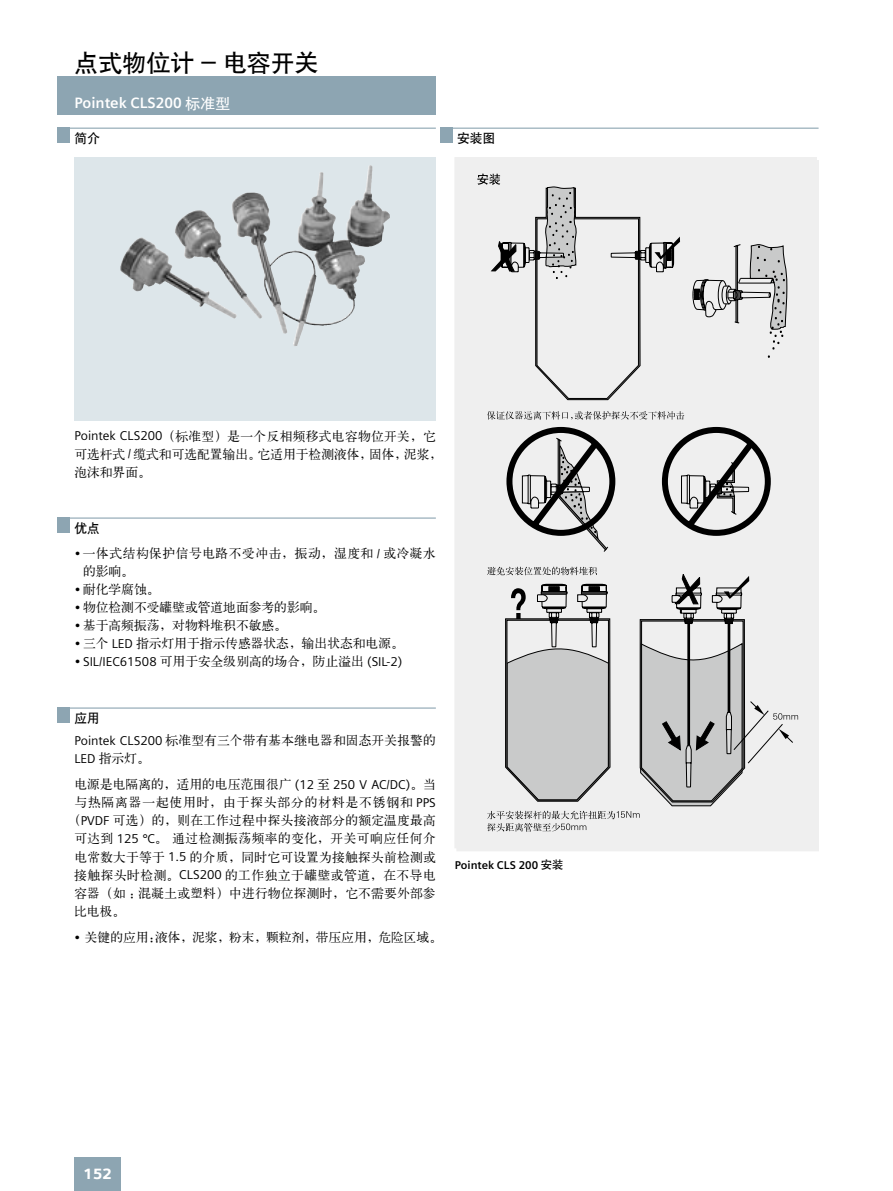
<style>
.page{position:relative;width:893px;height:1191px;background:#fff}
.page>*{position:absolute;margin:0;border:0;box-sizing:border-box;transform-origin:0 0}
.t1{font:24px "H Yb 1 gs G Bpc EUC H";color:#000}
.t2{font:700 15px "Siemens Sans";color:#fff}
.t3{font:900 15px "Siemens Sans";color:#fff}
.t4{font:12.75px/18px "H Ya 1 gj";letter-spacing:.015em;color:#000}
.t5{font:12.75px/18px "H Ya 1 gj";letter-spacing:.04em;color:#000}
.t6{font:12.75px "Siemens Sans";color:#000}
.t7{font:12.75px "H Ya 1 gj";letter-spacing:.035em;color:#000}
.t8{font:12.75px "H Ya 1 gj";letter-spacing:.065em;color:#000}
.t9{font:12.75px "H Yb 1 gs G Bpc EUC H";color:#000}
.t10{font:700 11.25px "Siemens Sans";color:#000}
.s1{font-family:"H Yb 1 gs G Bpc EUC H";font-weight:400}
.s2{font-family:"Siemens Sans"}
.s3{font-family:"H Ya 1 gj"}
.s4{font-family:"Siemens Sans";font-weight:700}
</style>
<div class="page">
<div style="left:57px;top:77px;width:379px;height:38px;background:#8da5b2"></div>
<div style="left:74px;top:1157px;width:47px;height:34px;background:#8da5b2"></div>
<div style="left:455px;top:157px;width:362px;height:691px;background:#efefef"></div>
<svg style="left:692px;top:244px;width:96px;height:105px"></svg>
<svg style="left:477px;top:173px;width:203px;height:227px"></svg>
<svg style="left:487px;top:411px;width:311px;height:420px"></svg>
<div style="left:57px;top:128px;width:13px;height:15px;background:#8da5b2"></div>
<hr style="left:57px;top:128px;width:379px;height:1px;background:#8da5b2">
<div style="left:440px;top:128px;width:13px;height:15px;background:#8da5b2"></div>
<hr style="left:440px;top:128px;width:379px;height:1px;background:#8da5b2">
<div style="left:74px;top:157px;width:362px;height:264px;background:#dde6ea"></div>
<div style="left:57px;top:517px;width:13px;height:16px;background:#8da5b2"></div>
<hr style="left:57px;top:517px;width:379px;height:1px;background:#8da5b2">
<div style="left:57px;top:707px;width:13px;height:16px;background:#8da5b2"></div>
<hr style="left:57px;top:707px;width:379px;height:1px;background:#8da5b2">
<img style="left:298px;top:167px;width:71px;height:92px">
<h1 class="t1" style="left:74px;top:51px;width:246px">点式物位计 - 电容开关</h1>
<p class="t2" style="left:74px;top:95px;width:158px">Pointek CLS200 <span class="s1">标准型</span></p>
<p class="t9" style="left:74px;top:132px;width:27px">简介</p>
<p class="t9" style="left:457px;top:132px;width:40px">安装图</p>
<p class="t4" style="left:74px;top:427px;width:369px"><span class="s2">Pointek CLS200</span>（标准型）是一个反相频移式电容物位开关，它可选杆式 <span class="s2">/</span> 缆式和可选配置输出。它适用于检测液体，固体，泥浆，泡沫和界面。</p>
<p class="t9" style="left:74px;top:522px;width:27px">优点</p>
<p class="t5" style="left:83px;top:544px;width:354px;text-indent:-9px"><span class="s2">•</span> 一体式结构保护信号电路不受冲击，振动，湿度和 <span class="s2">/</span> 或冷凝水的影响。</p>
<p class="t4" style="left:75px;top:580px;width:87px"><span class="s2">•</span> 耐化学腐蚀。</p>
<p class="t4" style="left:75px;top:598px;width:252px"><span class="s2">•</span> 物位检测不受罐壁或管道地面参考的影响。</p>
<p class="t4" style="left:75px;top:616px;width:214px"><span class="s2">•</span> 基于高频振荡，对物料堆积不敏感。</p>
<p class="t4" style="left:75px;top:634px;width:331px"><span class="s2">•</span> 三个 <span class="s2">LED</span> 指示灯用于指示传感器状态，输出状态和电源。</p>
<p class="t6" style="left:75px;top:654px;width:329px">• SIL/IEC61508 <span class="s3">可用于安全级别高的场合，防止溢出</span> (SIL-2)</p>
<p class="t9" style="left:74px;top:711px;width:27px">应用</p>
<p class="t4" style="left:74px;top:731px;width:363px"><span class="s2">Pointek CLS200</span> 标准型有三个带有基本继电器和固态开关报警的<br><span class="s2">LED</span> 指示灯。</p>
<p class="t4" style="left:74px;top:775px;width:363px">电源是电隔离的，适用的电压范围很广 <span class="s2">(12</span> 至 <span class="s2">250 V AC/DC)</span>。当</p>
<p class="t8" style="left:74px;top:796px;width:363px">与热隔离器一起使用时，由于探头部分的材料是不锈钢和 <span class="s2">PPS</span></p>
<p class="t4" style="left:68px;top:811px;width:369px">（<span class="s2">PVDF</span> 可选）的，则在工作过程中探头接液部分的额定温度最高</p>
<p class="t7" style="left:74px;top:832px;width:363px">可达到 <span class="s2">125</span> <span class="s4">°</span><span class="s2">C</span>。通过检测振荡频率的变化，开关可响应任何介</p>
<p class="t4" style="left:74px;top:847px;width:363px">电常数大于等于 <span class="s2">1.5</span> 的介质，同时它可设置为接触探头前检测或</p>
<p class="t5" style="left:74px;top:865px;width:363px">接触探头时检测。<span class="s2">CLS200</span> 的工作独立于罐壁或管道，在不导电</p>
<p class="t4" style="left:74px;top:883px;width:363px">容器（如：混凝土或塑料）中进行物位探测时，它不需要外部参</p>
<p class="t4" style="left:74px;top:901px;width:53px">比电极。</p>
<p class="t4" style="left:74px;top:928px;width:369px"><span class="s2">•</span> 关键的应用：液体，泥浆，粉末，颗粒剂，带压应用，危险区域。</p>
<p class="t10" style="left:455px;top:858px;width:110px">Pointek CLS 200 <span class="s1">安装</span></p>
<p class="t3" style="left:84px;top:1165px;width:30px">152</p>
</div>
